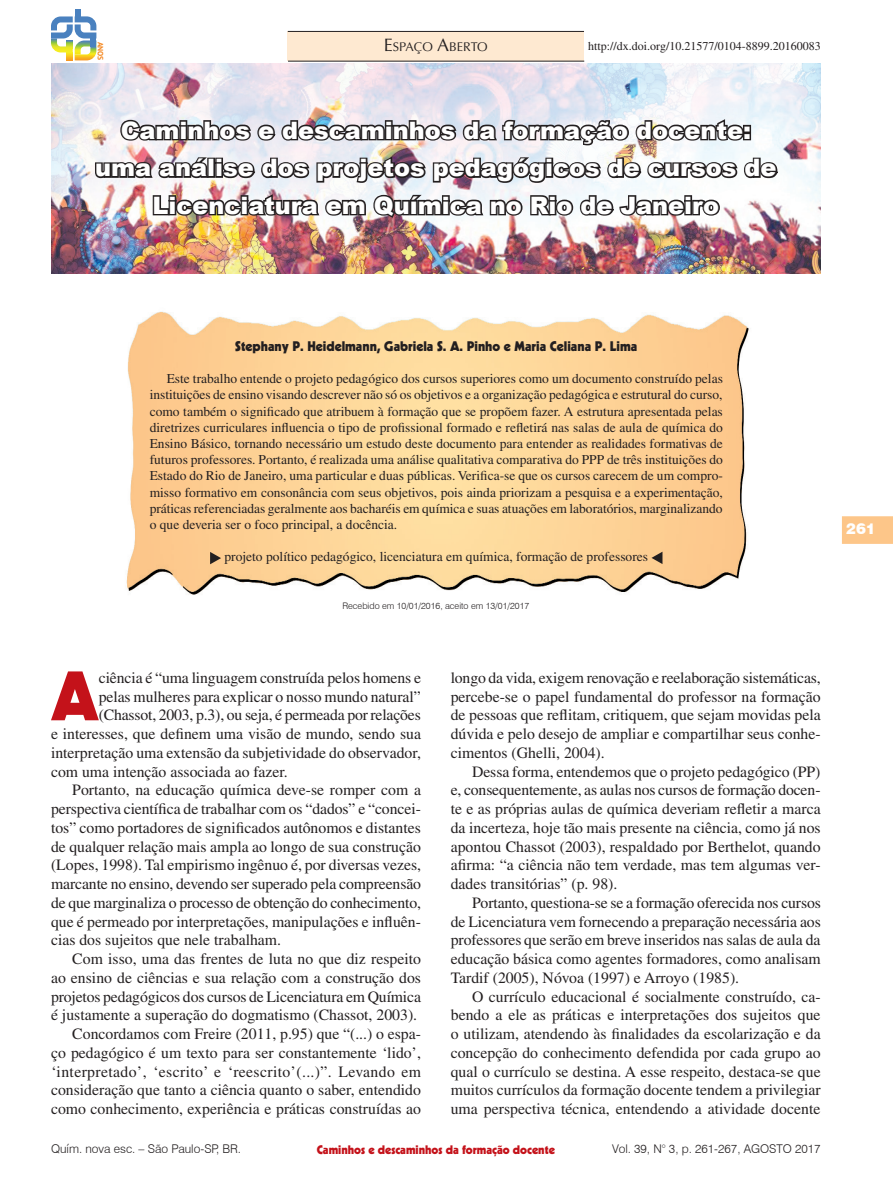
<style>
.page{position:relative;width:893px;height:1191px;background:#fff}
.page>*{position:absolute;margin:0;border:0;box-sizing:border-box;transform-origin:0 0}
.Normal_1º_Parágrafo{font:900 67.8px "Kabel";color:#c4121a}
.Título{font:900 24px/37.5px "Arial";color:#fff;text-align:center}
.Normal_1º_Parágrafo-2{font:15.75px/18.8px "Times";color:#231f20;text-align:justify}
.t1{font:900 15px "Swiss 721 BT";color:#fff}
.Resumo{font:13.5px/16.2px "Times";color:#231f20;text-align:justify}
.Keywords{font:13.5px "Times";color:#231f20}
.Autores{font:900 13.5px "Kabel";color:#231f20}
.t2{font:12.6px "Optima";color:#231f20}
.t3{font:300 12px "Swiss 721 BT";color:#231f20}
.t4{font:12px "Times";color:#231f20}
.t5{font:900 12px "Kabel";color:#c4121a}
.Recebido{font:300 9px "Swiss 721 BT";color:#231f20}
.t6{font:700 7.65px "PT Sans";color:#f5871f}
.s1{font-size:18px}
</style>
<div class="page">
<svg style="left:842px;top:516px;width:51px;height:28px"></svg>
<img style="left:51px;top:64px;width:770px;height:210px">
<img style="left:126px;top:311px;width:623px;height:284px">
<div style="left:287px;top:31px;width:297px;height:30px;background:#fee9d1"></div>
<hr style="left:288px;top:61px;width:296px;height:1px;background:#231f20">
<hr style="left:288px;top:31px;width:296px;height:1px;background:#231f20">
<svg style="left:210px;top:552px;width:11px;height:12px"></svg>
<svg style="left:651px;top:551px;width:11px;height:13px"></svg>
<svg style="left:118px;top:117px;width:635px;height:30px"></svg>
<svg style="left:93px;top:154px;width:688px;height:31px"></svg>
<img style="left:151px;top:192px;width:571px;height:28px">
<div style="left:75px;top:9px;width:6px;height:7px;background:#4a81bf"></div>
<svg style="left:51px;top:16px;width:45px;height:45px"></svg>
<p class="t6" style="left:105px;top:42px;width:20px;rotate:90deg">ANOS</p>
<p class="t2" style="left:384px;top:39px;width:105px"><span class="s1">E</span>SPAÇO <span class="s1">A</span>BERTO</p>
<p class="t4" style="left:588px;top:39px;width:234px">http://dx.doi.org/10.21577/0104-8899.20160083</p>
<p class="Título" style="left:95px;top:111px;width:683px">Caminhos e descaminhos da formação docente: uma análise dos projetos pedagógicos de cursos de<br>Licenciatura em Química no Rio de Janeiro</p>
<p class="Autores" style="left:235px;top:337px;width:403px">Stephany P. Heidelmann, Gabriela S. A. Pinho e Maria Celiana P. Lima</p>
<p class="Resumo" style="left:150px;top:370px;width:575px;text-indent:17px">Este trabalho entende o projeto pedagógico dos cursos superiores como um documento construído pelas instituições de ensino visando descrever não só os objetivos e a organização pedagógica e estrutural do curso, como também o significado que atribuem à formação que se propõem fazer. A estrutura apresentada pelas diretrizes curriculares influencia o tipo de profissional formado e refletirá nas salas de aula de química do Ensino Básico, tornando necessário um estudo deste documento para entender as realidades formativas de futuros professores. Portanto, é realizada uma análise qualitativa comparativa do PPP de três instituições do Estado do Rio de Janeiro, uma particular e duas públicas. Verifica-se que os cursos carecem de um compro&shy;misso formativo em consonância com seus objetivos, pois ainda priorizam a pesquisa e a experimentação, práticas referenciadas geralmente aos bacharéis em química e suas atuações em laboratórios, marginalizando o que deveria ser o foco principal, a docência.</p>
<p class="Keywords" style="left:224px;top:549px;width:425px">projeto político pedagógico, licenciatura em química, formação de professores</p>
<p class="Recebido" style="left:342px;top:600px;width:188px">Recebido em 10/01/2016, aceito em 13/01/2017</p>
<p class="Normal_1º_Parágrafo" style="left:51px;top:653px;width:49px">A</p>
<p class="Normal_1º_Parágrafo-2" style="left:99px;top:668px;width:324px">ciência é “uma linguagem construída pelos homens e</p>
<p class="Normal_1º_Parágrafo-2" style="left:99px;top:687px;width:323px">pelas mulheres para explicar o nosso mundo natural”</p>
<p class="Normal_1º_Parágrafo-2" style="left:99px;top:705px;width:324px">(Chassot, 2003, p.3), ou seja, é permeada por relações</p>
<p class="Normal_1º_Parágrafo-2" style="left:51px;top:724px;width:371px">e interesses, que definem uma visão de mundo, sendo sua</p>
<p class="Normal_1º_Parágrafo-2" style="left:51px;top:743px;width:371px">interpretação uma extensão da subjetividade do observador,</p>
<p class="Normal_1º_Parágrafo-2" style="left:51px;top:762px;width:238px">com uma intenção associada ao fazer.</p>
<p class="Normal_1º_Parágrafo-2" style="left:51px;top:780px;width:372px;text-indent:21px">Portanto, na educação química deve-se romper com a perspectiva científica de trabalhar com os “dados” e “concei&shy;tos” como portadores de significados autônomos e distantes de qualquer relação mais ampla ao longo de sua construção (Lopes, 1998). Tal empirismo ingênuo é, por diversas vezes, marcante no ensino, devendo ser superado pela compreensão de que marginaliza o processo de obtenção do conhecimento, que é permeado por interpretações, manipulações e influên&shy;cias dos sujeitos que nele trabalham.</p>
<p class="Normal_1º_Parágrafo-2" style="left:51px;top:949px;width:371px;text-indent:21px">Com isso, uma das frentes de luta no que diz respeito ao ensino de ciências e sua relação com a construção dos projetos pedagógicos dos cursos de Licenciatura em Química é justamente a superação do dogmatismo (Chassot, 2003).</p>
<p class="Normal_1º_Parágrafo-2" style="left:51px;top:1024px;width:372px;text-indent:21px">Concordamos com Freire (2011, p.95) que “(...) o espa&shy;ço pedagógico é um texto para ser constantemente ‘lido’, ‘interpretado’, ‘escrito’ e ‘reescrito’(...)”. Levando em consideração que tanto a ciência quanto o saber, entendido como conhecimento, experiência e práticas construídas ao</p>
<p class="Normal_1º_Parágrafo-2" style="left:451px;top:668px;width:371px">longo da vida, exigem renovação e reelaboração sistemáticas, percebe-se o papel fundamental do professor na formação de pessoas que reflitam, critiquem, que sejam movidas pela dúvida e pelo desejo de ampliar e compartilhar seus conhe&shy;cimentos (Ghelli, 2004).</p>
<p class="Normal_1º_Parágrafo-2" style="left:451px;top:762px;width:371px;text-indent:21px">Dessa forma, entendemos que o projeto pedagógico (PP) e, consequentemente, as aulas nos cursos de formação docen&shy;te e as próprias aulas de química deveriam refletir a marca da incerteza, hoje tão mais presente na ciência, como já nos apontou Chassot (2003), respaldado por Berthelot, quando afirma: “a ciência não tem verdade, mas tem algumas ver&shy;dades transitórias” (p. 98).</p>
<p class="Normal_1º_Parágrafo-2" style="left:451px;top:893px;width:372px;text-indent:21px">Portanto, questiona-se se a formação oferecida nos cursos de Licenciatura vem fornecendo a preparação necessária aos professores que serão em breve inseridos nas salas de aula da educação básica como agentes formadores, como analisam Tardif (2005), Nóvoa (1997) e Arroyo (1985).</p>
<p class="Normal_1º_Parágrafo-2" style="left:451px;top:987px;width:371px;text-indent:21px">O currículo educacional é socialmente construído, ca&shy;bendo a ele as práticas e interpretações dos sujeitos que o utilizam, atendendo às finalidades da escolarização e da concepção do conhecimento defendida por cada grupo ao qual o currículo se destina. A esse respeito, destaca-se que muitos currículos da formação docente tendem a privilegiar uma perspectiva técnica, entendendo a atividade docente</p>
<p class="t3" style="left:51px;top:1141px;width:192px">Quím. nova esc. – São Paulo-SP, BR.</p>
<p class="t3" style="left:612px;top:1141px;width:210px">Vol. 39, N° 3, p. 261-267, AGOSTO 2017</p>
<p class="t5" style="left:317px;top:1141px;width:240px">Caminhos e descaminhos da formação docente</p>
<p class="t1" style="left:846px;top:519px;width:31px">261</p>
</div>
